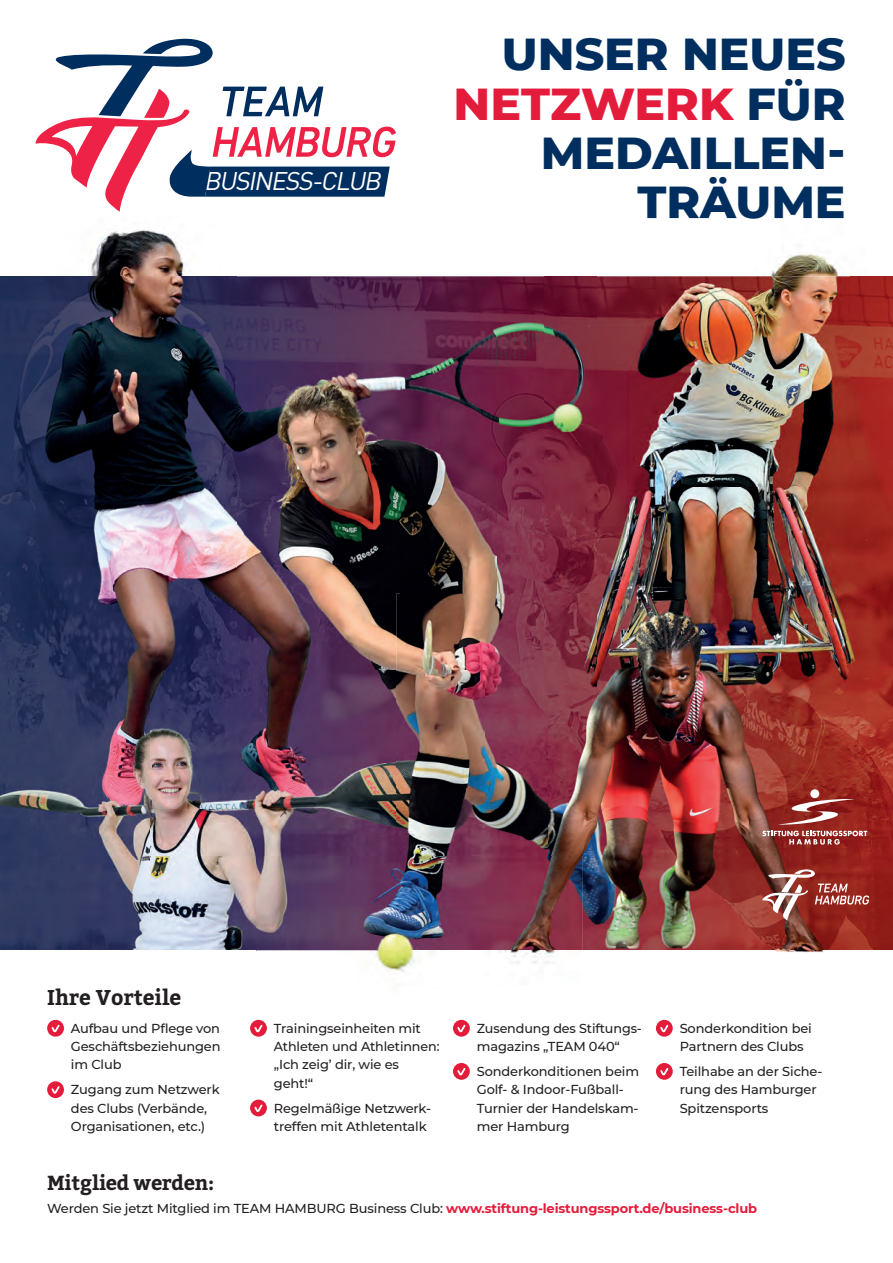
<style>
.page{position:relative;width:893px;height:1263px;background:#fff}
.page>*{position:absolute;margin:0;border:0;box-sizing:border-box;transform-origin:0 0}
.t1{font:800 45.6px/49.2px "Montserrat";color:#002e5e;text-align:right}
.t2{font:italic 25.35px "CB DIN";color:#fff}
.t3{font:700 21.3px "Bitter";color:#231f20}
.t4{font:700 20.25px "Bitter";letter-spacing:-.015em;color:#231f20}
.t5{font:500 12.9px/18.3px "Montserrat";letter-spacing:-.01em;color:#231f20}
.s1{color:#e41c3b}
.s2{font-weight:700;color:#e41c3b}
</style>
<div class="page">
<svg style="left:36px;top:39px;width:360px;height:173px"></svg>
<img style="left:90px;top:230px;width:96px;height:46px">
<img style="left:0;top:276px;width:236px;height:395px">
<img style="left:236px;top:276px;width:308px;height:105px">
<img style="left:236px;top:381px;width:20px;height:290px">
<img style="left:0;top:671px;width:484px;height:279px">
<img style="left:256px;top:950px;width:211px;height:72px">
<img style="left:256px;top:342px;width:240px;height:164px">
<img style="left:496px;top:342px;width:133px;height:251px">
<img style="left:256px;top:506px;width:144px;height:165px">
<img style="left:400px;top:506px;width:96px;height:87px">
<img style="left:769px;top:253px;width:85px;height:23px">
<img style="left:597px;top:276px;width:253px;height:212px">
<img style="left:850px;top:276px;width:43px;height:317px">
<img style="left:629px;top:488px;width:222px;height:105px">
<img style="left:647px;top:218px;width:197px;height:1px">
<img style="left:544px;top:276px;width:53px;height:66px">
<img style="left:583px;top:695px;width:310px;height:255px">
<img style="left:397px;top:950px;width:427px;height:35px">
<img style="left:443px;top:855px;width:140px;height:95px">
<img style="left:397px;top:593px;width:150px;height:105px">
<img style="left:547px;top:695px;width:50px;height:160px">
<img style="left:484px;top:698px;width:63px;height:157px">
<img style="left:544px;top:593px;width:349px;height:102px">
<svg style="left:762px;top:869px;width:107px;height:52px;background:#a35149"></svg>
<svg style="left:778px;top:799px;width:77px;height:26px"></svg>
<div style="left:810px;top:789px;width:9px;height:9px;background:#fff;border-radius:50%"></div>
<svg style="left:762px;top:831px;width:105px;height:14px"></svg>
<div style="left:47px;top:1020px;width:17px;height:17px;background:#e41c3b;border-radius:50%"></div>
<svg style="left:51px;top:1024px;width:9px;height:9px"></svg>
<svg style="left:47px;top:1081px;width:17px;height:17px"></svg>
<svg style="left:50px;top:1084px;width:11px;height:11px"></svg>
<div style="left:250px;top:1020px;width:17px;height:17px;background:#e41c3b;border-radius:50%"></div>
<svg style="left:254px;top:1024px;width:9px;height:9px"></svg>
<div style="left:250px;top:1099px;width:17px;height:17px;background:#e41c3b;border-radius:50%"></div>
<svg style="left:254px;top:1104px;width:9px;height:8px"></svg>
<div style="left:453px;top:1020px;width:17px;height:17px;background:#e41c3b;border-radius:50%"></div>
<svg style="left:457px;top:1024px;width:9px;height:9px"></svg>
<svg style="left:453px;top:1063px;width:17px;height:17px"></svg>
<svg style="left:456px;top:1066px;width:11px;height:11px"></svg>
<div style="left:656px;top:1020px;width:17px;height:17px;background:#e41c3b;border-radius:50%"></div>
<svg style="left:660px;top:1024px;width:9px;height:9px"></svg>
<div style="left:656px;top:1063px;width:17px;height:17px;background:#e41c3b;border-radius:50%"></div>
<svg style="left:660px;top:1068px;width:9px;height:8px"></svg>
<h2 class="t2" style="left:204px;top:165px;width:184px">BUSINESS-CLUB</h2>
<h1 class="t1" style="left:454px;top:27px;width:393px">UNSER NEUES<br><span class="s1">NETZWERK</span> FÜR<br>MEDAILLEN-<br>TRÄUME</h1>
<h3 class="t3" style="left:47px;top:984px;width:136px">Ihre Vorteile</h3>
<p class="t5" style="left:71px;top:1018px;width:151px;text-align:justify">Aufbau und Pflege von Geschäftsbeziehungen im Club</p>
<p class="t5" style="left:71px;top:1080px;width:150px">Zugang zum Netzwerk des Clubs (Verbände,<br>Organisationen, etc.)</p>
<h3 class="t4" style="left:47px;top:1171px;width:169px">Mitglied werden:</h3>
<p class="t5" style="left:274px;top:1018px;width:167px">Trainingseinheiten mit<br>Athleten und Athletinnen: „Ich zeig’ dir, wie es geht!“</p>
<p class="t5" style="left:274px;top:1098px;width:159px">Regelmäßige Netzwerk&shy;treffen mit Athletentalk</p>
<p class="t5" style="left:477px;top:1018px;width:167px">Zusendung des Stiftungs&shy;magazins „TEAM 040“</p>
<p class="t5" style="left:477px;top:1062px;width:164px">Sonderkonditionen beim<br>Golf- &amp; Indoor-Fußball-<br>Turnier der Handelskam&shy;mer Hamburg</p>
<p class="t5" style="left:680px;top:1018px;width:134px">Sonderkondition bei<br>Partnern des Clubs</p>
<p class="t5" style="left:680px;top:1062px;width:144px">Teilhabe an der Siche&shy;rung des Hamburger<br>Spitzensports</p>
<p class="t5" style="left:47px;top:1199px;width:711px">Werden Sie jetzt Mitglied im TEAM HAMBURG Business Club: <span class="s2">www.stiftung-leistungssport.de/business-club</span></p>
</div>
